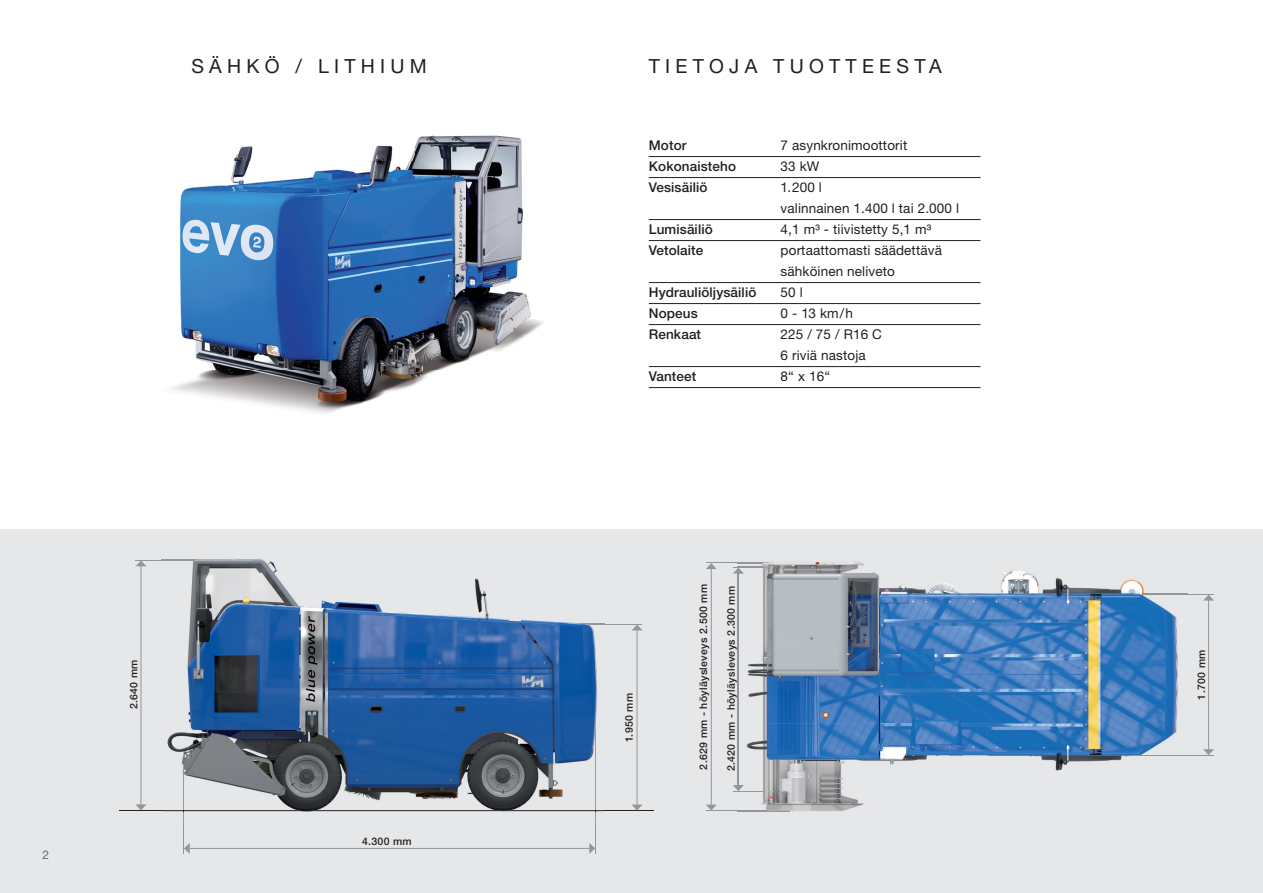
<style>
.page{position:relative;width:1263px;height:893px;background:#fff}
.page>*{position:absolute;margin:0;border:0;box-sizing:border-box;transform-origin:0 0}
.t1{font:19.5px "Helvetica Neue LT Std";letter-spacing:.27em;color:#231f20}
.t2{font:13.5px/21px "Helvetica Neue LT Std";letter-spacing:.01em;color:#231f20}
.t3{font:500 13.5px "Helvetica Neue LT Std";letter-spacing:.01em;color:#231f20}
.t4{font:12px "Helvetica Neue LT Std";color:#64686f}
.t5{font:500 10.5px "Helvetica Neue LT Std";letter-spacing:.03em;color:#231f20}
</style>
<div class="page">
<div style="left:0;top:529px;width:1263px;height:364px;background:#e6e7e9"></div>
<img style="left:172px;top:135px;width:371px;height:278px">
<hr style="left:183px;top:758px;width:1px;height:96px;background:#939598">
<hr style="left:595px;top:714px;width:1px;height:140px;background:#939598">
<hr style="left:189px;top:848px;width:401px;height:1px;background:#939598">
<svg style="left:589px;top:843px;width:6px;height:11px"></svg>
<svg style="left:184px;top:843px;width:6px;height:11px"></svg>
<hr style="left:119px;top:810px;width:535px;height:1px;background:#231f20">
<hr style="left:141px;top:565px;width:1px;height:240px;background:#939598">
<svg style="left:136px;top:561px;width:10px;height:5px"></svg>
<svg style="left:135px;top:804px;width:11px;height:6px"></svg>
<hr style="left:637px;top:630px;width:1px;height:175px;background:#939598">
<svg style="left:632px;top:625px;width:10px;height:5px"></svg>
<svg style="left:632px;top:805px;width:10px;height:5px"></svg>
<hr style="left:552px;top:624px;width:90px;height:1px;background:#939598">
<hr style="left:135px;top:560px;width:116px;height:1px;background:#939598">
<img style="left:162px;top:558px;width:442px;height:254px">
<img style="left:183px;top:758px;width:1px;height:54px">
<img style="left:595px;top:714px;width:1px;height:98px">
<img style="left:162px;top:810px;width:442px;height:1px">
<img style="left:552px;top:624px;width:52px;height:1px">
<img style="left:162px;top:560px;width:89px;height:1px">
<hr style="left:1208px;top:600px;width:1px;height:150px;background:#939598">
<svg style="left:1203px;top:749px;width:11px;height:6px"></svg>
<svg style="left:1203px;top:595px;width:11px;height:6px"></svg>
<hr style="left:711px;top:568px;width:1px;height:237px;background:#939598">
<svg style="left:706px;top:805px;width:10px;height:5px"></svg>
<svg style="left:706px;top:563px;width:11px;height:6px"></svg>
<hr style="left:1132px;top:755px;width:82px;height:1px;background:#939598">
<hr style="left:733px;top:791px;width:56px;height:1px;background:#939598">
<hr style="left:706px;top:810px;width:83px;height:1px;background:#939598">
<hr style="left:1132px;top:594px;width:82px;height:1px;background:#939598">
<hr style="left:706px;top:562px;width:83px;height:1px;background:#939598">
<hr style="left:733px;top:567px;width:56px;height:1px;background:#939598">
<img style="left:737px;top:562px;width:450px;height:250px">
<img style="left:738px;top:574px;width:1px;height:211px">
<svg style="left:733px;top:785px;width:11px;height:6px"></svg>
<svg style="left:733px;top:568px;width:11px;height:6px"></svg>
<img style="left:1132px;top:755px;width:55px;height:1px">
<img style="left:737px;top:791px;width:52px;height:1px">
<img style="left:737px;top:810px;width:52px;height:1px">
<img style="left:1132px;top:594px;width:55px;height:1px">
<img style="left:737px;top:562px;width:52px;height:1px">
<img style="left:737px;top:567px;width:52px;height:1px">
<hr style="left:649px;top:156px;width:331px;height:1px;background:#231f20">
<hr style="left:649px;top:177px;width:331px;height:1px;background:#231f20">
<hr style="left:649px;top:219px;width:331px;height:1px;background:#231f20">
<hr style="left:649px;top:240px;width:331px;height:1px;background:#231f20">
<hr style="left:649px;top:282px;width:331px;height:1px;background:#231f20">
<hr style="left:649px;top:303px;width:331px;height:1px;background:#231f20">
<hr style="left:649px;top:324px;width:331px;height:1px;background:#231f20">
<hr style="left:649px;top:366px;width:331px;height:1px;background:#231f20">
<hr style="left:649px;top:387px;width:331px;height:1px;background:#231f20">
<h1 class="t1" style="left:191px;top:54px;width:237px">SÄHKÖ / LITHIUM</h1>
<h1 class="t1" style="left:649px;top:54px;width:294px">TIETOJA TUOTTEESTA</h1>
<p class="t3" style="left:649px;top:137px;width:39px">Motor</p>
<p class="t2" style="left:781px;top:134px;width:128px">7 asynkronimoottorit</p>
<p class="t3" style="left:649px;top:158px;width:89px">Kokonaisteho</p>
<p class="t2" style="left:781px;top:155px;width:40px">33 kW</p>
<p class="t3" style="left:649px;top:179px;width:60px">Vesisäiliö</p>
<p class="t2" style="left:781px;top:176px;width:180px">1.200 l<br>valinnainen 1.400 l tai 2.000 l</p>
<p class="t3" style="left:649px;top:221px;width:65px">Lumisäiliö</p>
<p class="t2" style="left:781px;top:218px;width:152px">4,1 m³ - tiivistetty 5,1 m³</p>
<p class="t3" style="left:649px;top:242px;width:56px">Vetolaite</p>
<p class="t2" style="left:781px;top:239px;width:163px">portaattomasti säädettävä sähköinen neliveto</p>
<p class="t3" style="left:649px;top:284px;width:109px">Hydrauliöljysäiliö</p>
<p class="t2" style="left:781px;top:281px;width:24px">50 l</p>
<p class="t3" style="left:649px;top:305px;width:50px">Nopeus</p>
<p class="t2" style="left:781px;top:302px;width:74px">0 - 13 km/h</p>
<p class="t3" style="left:649px;top:326px;width:54px">Renkaat</p>
<p class="t2" style="left:781px;top:323px;width:103px">225 / 75 / R16 C<br>6 riviä nastoja</p>
<p class="t3" style="left:649px;top:368px;width:49px">Vanteet</p>
<p class="t2" style="left:781px;top:365px;width:51px">8“ x 16“</p>
<p class="t4" style="left:43px;top:847px;width:8px">2</p>
<p class="t5" style="left:697px;top:769px;width:187px;rotate:-90deg">2.629 mm - höyläysleveys 2.500 mm</p>
<p class="t5" style="left:725px;top:771px;width:187px;rotate:-90deg">2.420 mm - höyläysleveys 2.300 mm</p>
<p class="t5" style="left:127px;top:709px;width:51px;rotate:-90deg">2.640 mm</p>
<p class="t5" style="left:1195px;top:699px;width:51px;rotate:-90deg">1.700 mm</p>
<p class="t5" style="left:623px;top:742px;width:50px;rotate:-90deg">1.950 mm</p>
<p class="t5" style="left:362px;top:835px;width:51px">4.300 mm</p>
</div>
